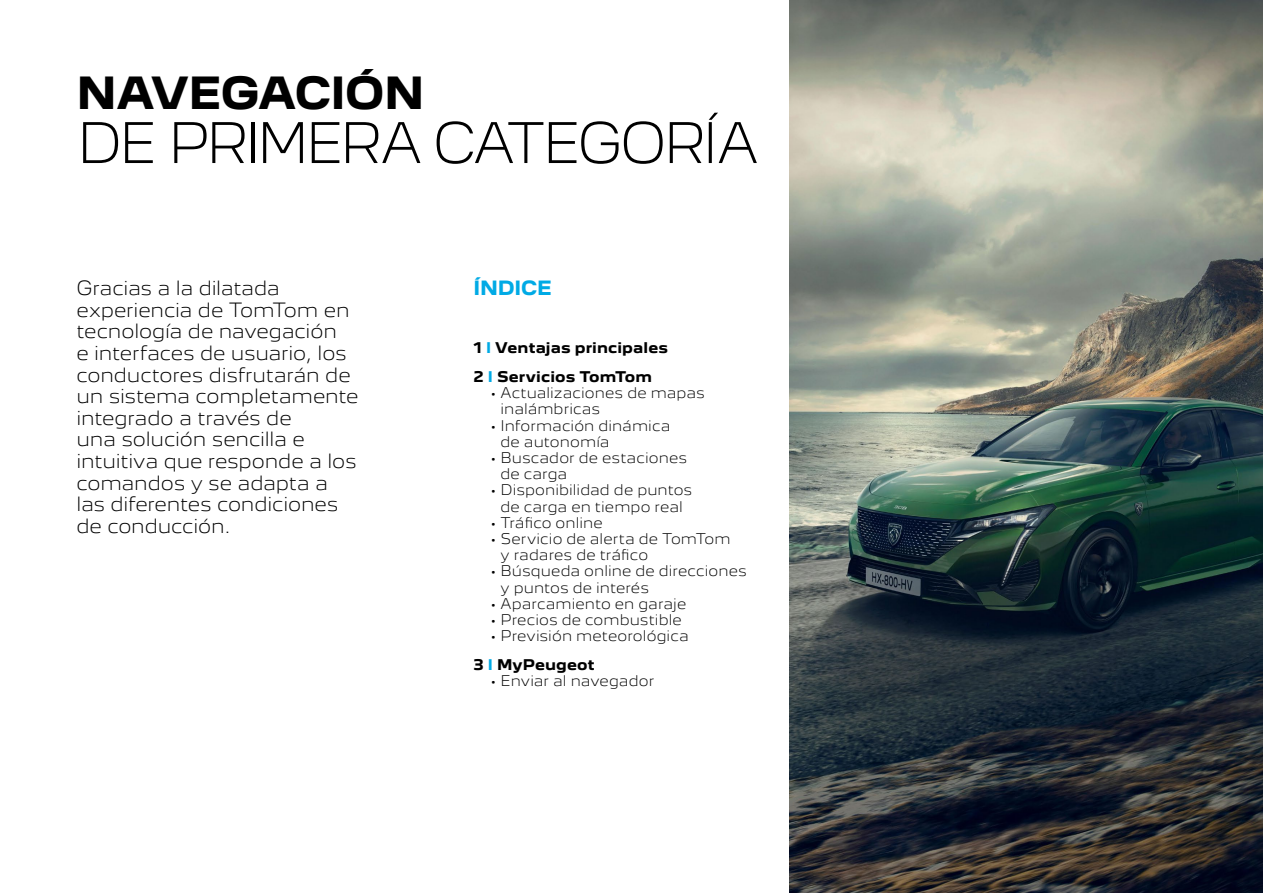
<style>
.page{position:relative;width:1263px;height:893px;background:#fff}
.page>*{position:absolute;margin:0;border:0;box-sizing:border-box;transform-origin:0 0}
.t1{font:300 51px "Peugeot New";letter-spacing:-.075em;color:#000}
.t2{font:700 40.5px "Peugeot New";letter-spacing:-.015em;color:#000}
.t3{font:300 18px/21.6px "Peugeot New";letter-spacing:-.01em;color:#000}
.t4{font:700 18px "Peugeot New";letter-spacing:-.01em;color:#00aae5}
.t5{font:300 13.5px/16.2px "Peugeot New";letter-spacing:.005em;color:#000}
.t6{font:700 13.5px/29px "Peugeot New";letter-spacing:.01em;color:#000}
.s1{color:#00aae5}
.s2{font-weight:700}
.s3{font-weight:700;color:#00aae5}
</style>
<div class="page">
<img style="left:789px;top:0;width:474px;height:893px">
<h2 class="t2" style="left:77px;top:59px;width:349px">NAVEGACIÓN</h2>
<h1 class="t1" style="left:77px;top:101px;width:684px">DE PRIMERA CATEGORÍA</h1>
<p class="t3" style="left:77px;top:276px;width:284px">Gracias a la dilatada experiencia de TomTom en tecnología de navegación<br>e interfaces de usuario, los conductores disfrutarán de un sistema completamente integrado a través de<br>una solución sencilla e intuitiva que responde a los comandos y se adapta a las diferentes condiciones de conducción.</p>
<h3 class="t4" style="left:474px;top:273px;width:80px">ÍNDICE</h3>
<p class="t6" style="left:474px;top:332px;width:196px">1 <span class="s1">I</span> Ventajas principales<br>2 <span class="s1">I</span> Servicios TomTom</p>
<p class="t5" style="left:501px;top:384px;width:206px;text-indent:-10px">• Actualizaciones de mapas inalámbricas</p>
<p class="t5" style="left:501px;top:416px;width:171px;text-indent:-10px">• Información dinámica de autonomía</p>
<p class="t5" style="left:501px;top:448px;width:188px;text-indent:-10px">• Buscador de estaciones de carga</p>
<p class="t5" style="left:491px;top:481px;width:203px;text-align:center">• Disponibilidad de puntos de carga en tiempo real</p>
<p class="t5" style="left:491px;top:513px;width:114px">• Tráfico online</p>
<p class="t5" style="left:501px;top:529px;width:232px;text-indent:-10px">• Servicio de alerta de TomTom y radares de tráfico</p>
<p class="t5" style="left:501px;top:562px;width:248px;text-indent:-10px">• Búsqueda online de direcciones y puntos de interés</p>
<p class="t5" style="left:491px;top:594px;width:197px">• Aparcamiento en garaje</p>
<p class="t5" style="left:491px;top:610px;width:193px">• Precios de combustible</p>
<p class="t5" style="left:474px;top:620px;width:217px;line-height:29px;text-indent:17px">• Previsión meteorológica<br><span class="s2">3</span> <span class="s3">I</span> <span class="s2">MyPeugeot</span></p>
<p class="t5" style="left:491px;top:672px;width:165px">• Enviar al navegador</p>
</div>
